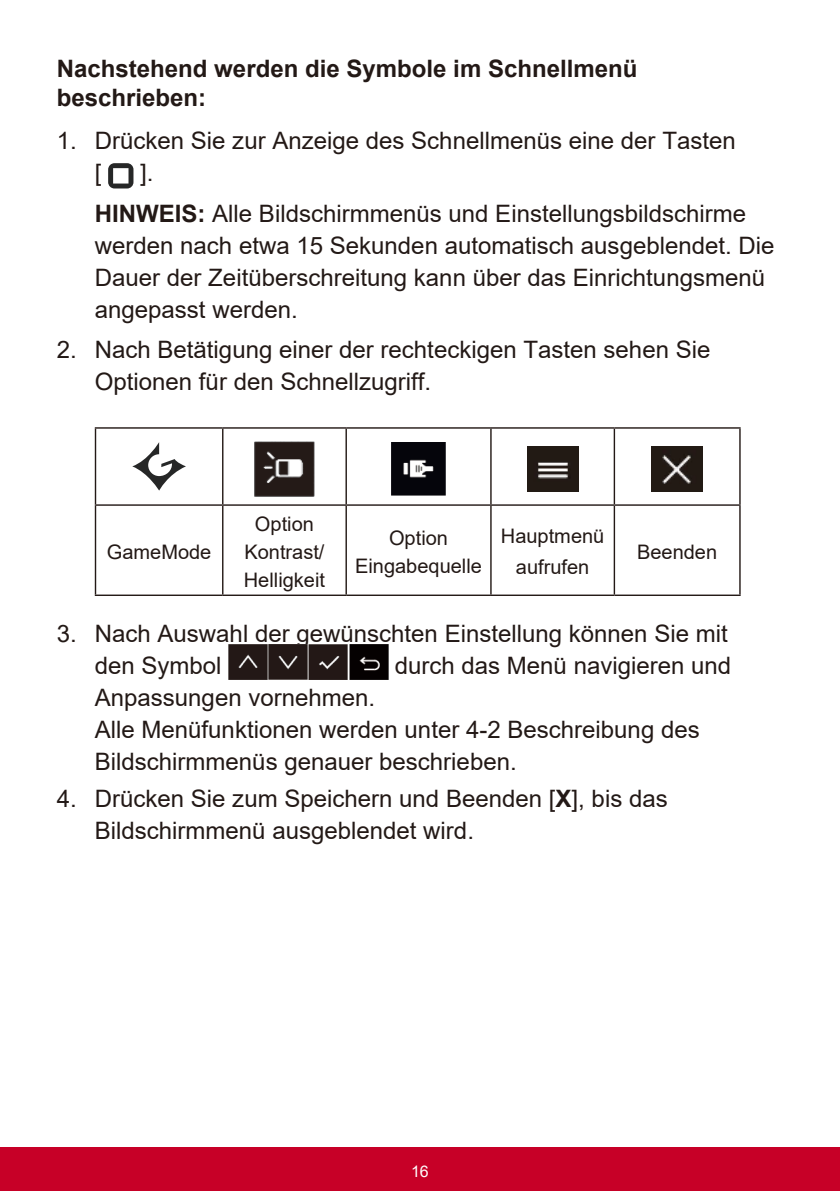
<style>
.page{position:relative;width:840px;height:1191px;background:#fff}
.page>*{position:absolute;margin:0;border:0;box-sizing:border-box;transform-origin:0 0}
.Body_Item_1{font:24px/32px "Arial";color:#231916}
.Body{font:700 24px/28.8px "Arial";color:#231916}
.Table{font:20px/28px "Arial";color:#231916;text-align:center}
.t1{font:16px "Arial";color:#fff}
.s1{font-weight:700}
</style>
<div class="page">
<div style="left:0;top:1147px;width:839px;height:44px;background:#c70027"></div>
<svg style="left:108px;top:163px;width:25px;height:25px"></svg>
<hr style="left:95px;top:427px;width:128px;height:2px;background:#231916">
<hr style="left:95px;top:429px;width:1px;height:75px;background:#231916">
<hr style="left:223px;top:427px;width:123px;height:2px;background:#231916">
<hr style="left:222px;top:429px;width:1px;height:75px;background:#231916">
<hr style="left:346px;top:427px;width:144px;height:2px;background:#231916">
<hr style="left:345px;top:429px;width:2px;height:75px;background:#231916">
<hr style="left:490px;top:427px;width:124px;height:2px;background:#231916">
<hr style="left:490px;top:429px;width:1px;height:75px;background:#231916">
<hr style="left:614px;top:427px;width:126px;height:2px;background:#231916">
<hr style="left:613px;top:429px;width:1px;height:75px;background:#231916">
<hr style="left:738px;top:429px;width:2px;height:75px;background:#231916">
<hr style="left:95px;top:504px;width:128px;height:2px;background:#231916">
<hr style="left:95px;top:506px;width:1px;height:88px;background:#231916">
<hr style="left:223px;top:504px;width:123px;height:2px;background:#231916">
<hr style="left:222px;top:506px;width:1px;height:88px;background:#231916">
<hr style="left:346px;top:504px;width:144px;height:2px;background:#231916">
<hr style="left:345px;top:506px;width:2px;height:88px;background:#231916">
<hr style="left:490px;top:504px;width:124px;height:2px;background:#231916">
<hr style="left:490px;top:506px;width:1px;height:88px;background:#231916">
<hr style="left:614px;top:504px;width:126px;height:2px;background:#231916">
<hr style="left:613px;top:506px;width:1px;height:88px;background:#231916">
<hr style="left:738px;top:506px;width:2px;height:88px;background:#231916">
<hr style="left:95px;top:594px;width:128px;height:2px;background:#231916">
<hr style="left:223px;top:594px;width:123px;height:2px;background:#231916">
<hr style="left:346px;top:594px;width:144px;height:2px;background:#231916">
<hr style="left:490px;top:594px;width:124px;height:2px;background:#231916">
<hr style="left:614px;top:594px;width:126px;height:2px;background:#231916">
<svg style="left:132px;top:442px;width:54px;height:48px"></svg>
<img style="left:254px;top:441px;width:60px;height:55px">
<img style="left:391px;top:442px;width:54px;height:54px">
<img style="left:527px;top:446px;width:51px;height:45px">
<img style="left:651px;top:446px;width:51px;height:45px">
<img style="left:228px;top:644px;width:79px;height:35px">
<img style="left:309px;top:644px;width:38px;height:35px">
<img style="left:349px;top:644px;width:39px;height:35px">
<p class="Body" style="left:57px;top:55px;width:582px">Nachstehend werden die Symbole im Schnellmenü beschrieben:</p>
<p class="Body_Item_1" style="left:95px;top:125px;width:642px;text-indent:-38px">1. Drücken Sie zur Anzeige des Schnellmenüs eine der Tasten [</p>
<p class="Body_Item_1" style="left:140px;top:157px;width:15px">].</p>
<p class="Body_Item_1" style="left:95px;top:197px;width:681px"><span class="s1">HINWEIS:</span> Alle Bildschirmmenüs und Einstellungsbildschirme werden nach etwa 15 Sekunden automatisch ausgeblendet. Die Dauer der Zeitüberschreitung kann über das Einrichtungsmenü angepasst werden.</p>
<p class="Body_Item_1" style="left:95px;top:333px;width:616px;text-indent:-38px">2. Nach Betätigung einer der rechteckigen Tasten sehen Sie<br>Optionen für den Schnellzugriff.</p>
<p class="Table" style="left:107px;top:537px;width:106px">GameMode</p>
<p class="Table" style="left:244px;top:509px;width:83px">Option<br>Kontrast/<br>Helligkeit</p>
<p class="Table" style="left:355px;top:523px;width:128px">Option<br>Eingabequelle</p>
<p class="Table" style="left:500px;top:522px;width:105px">Hauptmenü</p>
<p class="Table" style="left:515px;top:553px;width:75px">aufrufen</p>
<p class="Table" style="left:636px;top:537px;width:82px">Beenden</p>
<p class="Body_Item_1" style="left:95px;top:617px;width:634px;text-indent:-38px">3. Nach Auswahl der gewünschten Einstellung können Sie mit den Symbol</p>
<p class="Body_Item_1" style="left:394px;top:649px;width:338px">durch das Menü navigieren und</p>
<p class="Body_Item_1" style="left:95px;top:681px;width:606px">Anpassungen vornehmen.<br>Alle Menüfunktionen werden unter 4-2 Beschreibung des<br>Bildschirmmenüs genauer beschrieben.</p>
<p class="Body_Item_1" style="left:95px;top:782px;width:574px;text-indent:-38px">4. Drücken Sie zum Speichern und Beenden [<span class="s1">X</span>], bis das<br>Bildschirmmenü ausgeblendet wird.</p>
<p class="t1" style="left:411px;top:1160px;width:19px">16</p>
</div>
